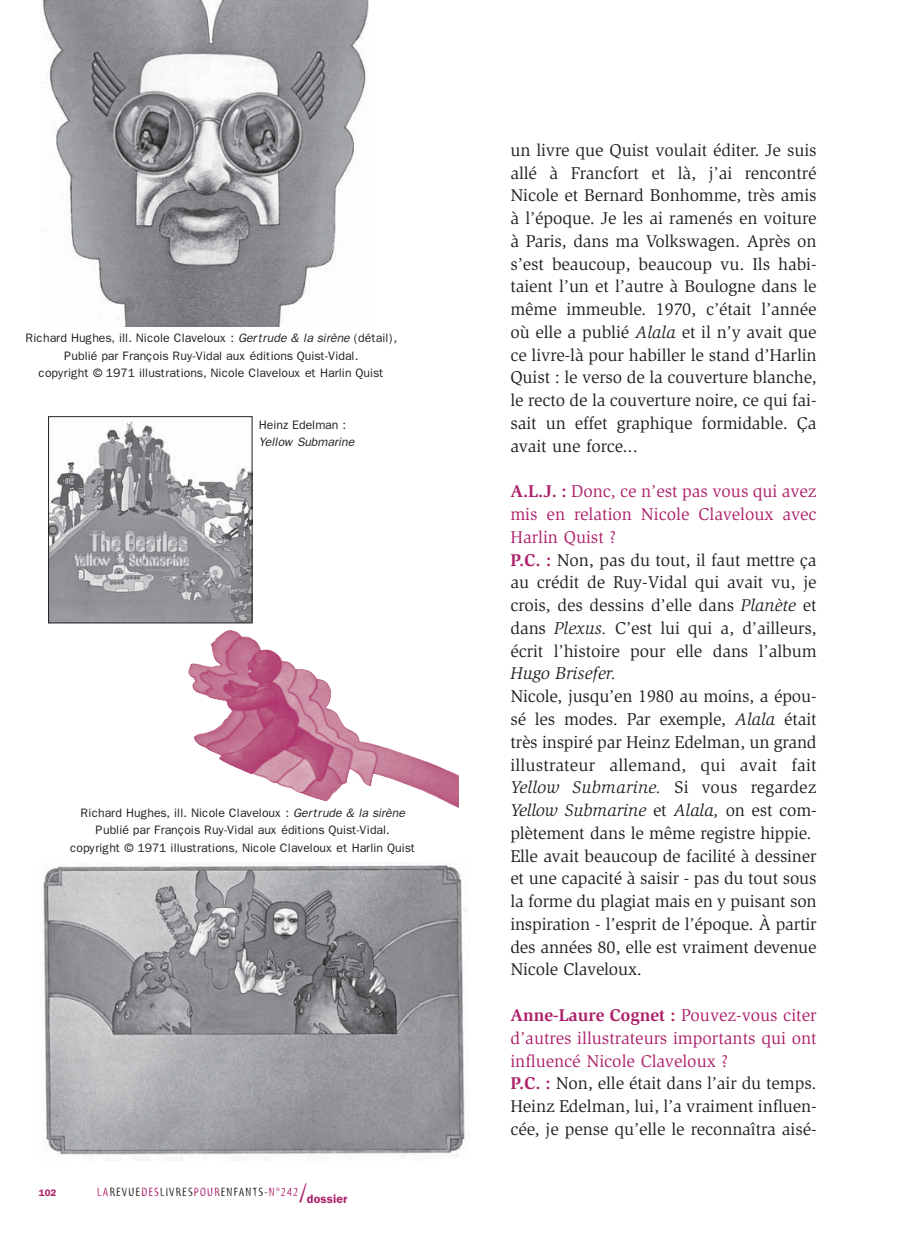
<style>
.page{position:relative;width:914px;height:1237px;background:#fff}
.page>*{position:absolute;margin:0;border:0;box-sizing:border-box;transform-origin:0 0}
.t1{font:17.5px/22.8px "Slimbach";letter-spacing:-.005em;color:#231f20}
.t2{font:italic 17.5px "Slimbach";color:#231f20}
.t3{font:12.25px/17.5px "Franklin Gothic";letter-spacing:-.005em;color:#231f20;text-align:center}
.t4{font:12.25px "Myriad Tilt";letter-spacing:.1em;color:#231f20}
.t5{font:italic 12.25px "Franklin Gothic";color:#231f20}
.t6{font:600 9.62px "Franklin Gothic";color:#ad206a}
.s1{font-style:italic}
.s2{color:#ad206a}
.s3{font-size:26.25px;color:#ad206a}
.s4{font-family:"Franklin Gothic";font-weight:600;color:#ad206a}
.s5{font-weight:700;color:#ad206a}
</style>
<div class="page">
<img style="left:50px;top:421px;width:200px;height:200px">
<div style="left:48px;top:416px;width:204px;height:207px;border:1px solid #231f20"></div>
<img style="left:188px;top:630px;width:271px;height:178px">
<img style="left:41px;top:0;width:328px;height:326px">
<img style="left:43px;top:861px;width:423px;height:296px">
<p class="t3" style="left:25px;top:330px;width:375px">Richard Hughes, ill. Nicole Claveloux : <span class="s1">Gertrude &amp; la sirène</span> (détail)<span class="s1">,<br></span>Publié par François Ruy-Vidal aux éditions Quist-Vidal.<br>copyright © 1971 illustrations, Nicole Claveloux et Harlin Quist</p>
<p class="t3" style="left:259px;top:416px;width:89px">Heinz Edelman :</p>
<p class="t5" style="left:259px;top:437px;width:99px">Yellow Submarine</p>
<p class="t3" style="left:70px;top:804px;width:347px">Richard Hughes, ill. Nicole Claveloux : <span class="s1">Gertrude &amp; la sirène<br></span>Publié par François Ruy-Vidal aux éditions Quist-Vidal. copyright © 1971 illustrations, Nicole Claveloux et Harlin Quist</p>
<p class="t6" style="left:39px;top:1188px;width:19px">102</p>
<p class="t4" style="left:97px;top:1186px;width:251px"><span class="s2">LA</span>REVUE<span class="s2">DES</span>LIVRES<span class="s2">POUR</span>ENFANTS-<span class="s2">N°242</span><span class="s3">/</span><span class="s4">dossier</span></p>
<p class="t1" style="left:510px;top:140px;width:308px;text-align:justify">un livre que Quist voulait éditer. Je suis allé à Francfort et là, j’ai rencontré Nicole et Bernard Bonhomme, très amis à l’époque. Je les ai ramenés en voiture à Paris, dans ma Volkswagen. Après on s’est beaucoup, beaucoup vu. Ils habi&shy;taient l’un et l’autre à Boulogne dans le même immeuble. 1970, c’était l’année où elle a publié <span class="s1">Alala</span> et il n’y avait que ce livre-là pour habiller le stand d’Harlin Quist : le verso de la couverture blanche, le recto de la couverture noire, ce qui fai&shy;sait un effet graphique formidable. Ça avait une force...</p>
<p class="t1" style="left:510px;top:481px;width:308px"><span class="s5">A.L.J. :</span> <span class="s2">Donc, ce n’est pas vous qui avez mis en relation Nicole Claveloux avec Harlin Quist ?<br></span><span class="s5">P.C. :</span> Non, pas du tout, il faut mettre ça au crédit de Ruy-Vidal qui avait vu, je crois, des dessins d’elle dans <span class="s1">Planète</span> et dans <span class="s1">Plexus.</span> C’est lui qui a, d’ailleurs, écrit l’histoire pour elle dans l’album</p>
<p class="t2" style="left:510px;top:666px;width:107px">Hugo Brisefer.</p>
<p class="t1" style="left:510px;top:686px;width:308px">Nicole, jusqu’en 1980 au moins, a épou&shy;sé les modes. Par exemple, <span class="s1">Alala</span> était très inspiré par Heinz Edelman, un grand illustrateur allemand, qui avait fait <span class="s1">Yellow Submarine.</span> Si vous regardez <span class="s1">Yellow Submarine</span> et <span class="s1">Alala,</span> on est com&shy;plètement dans le même registre hippie.<br>Elle avait beaucoup de facilité à dessiner et une capacité à saisir - pas du tout sous la forme du plagiat mais en y puisant son inspiration - l’esprit de l’époque. À partir des années 80, elle est vraiment devenue Nicole Claveloux.</p>
<p class="t1" style="left:510px;top:1004px;width:308px"><span class="s5">Anne-Laure Cognet :</span> <span class="s2">Pouvez-vous citer d’autres illustrateurs importants qui ont influencé Nicole Claveloux ?<br></span><span class="s5">P.C. :</span> Non, elle était dans l’air du temps.<br>Heinz Edelman, lui, l’a vraiment influen&shy;cée, je pense qu’elle le reconnaîtra aisé-</p>
</div>
